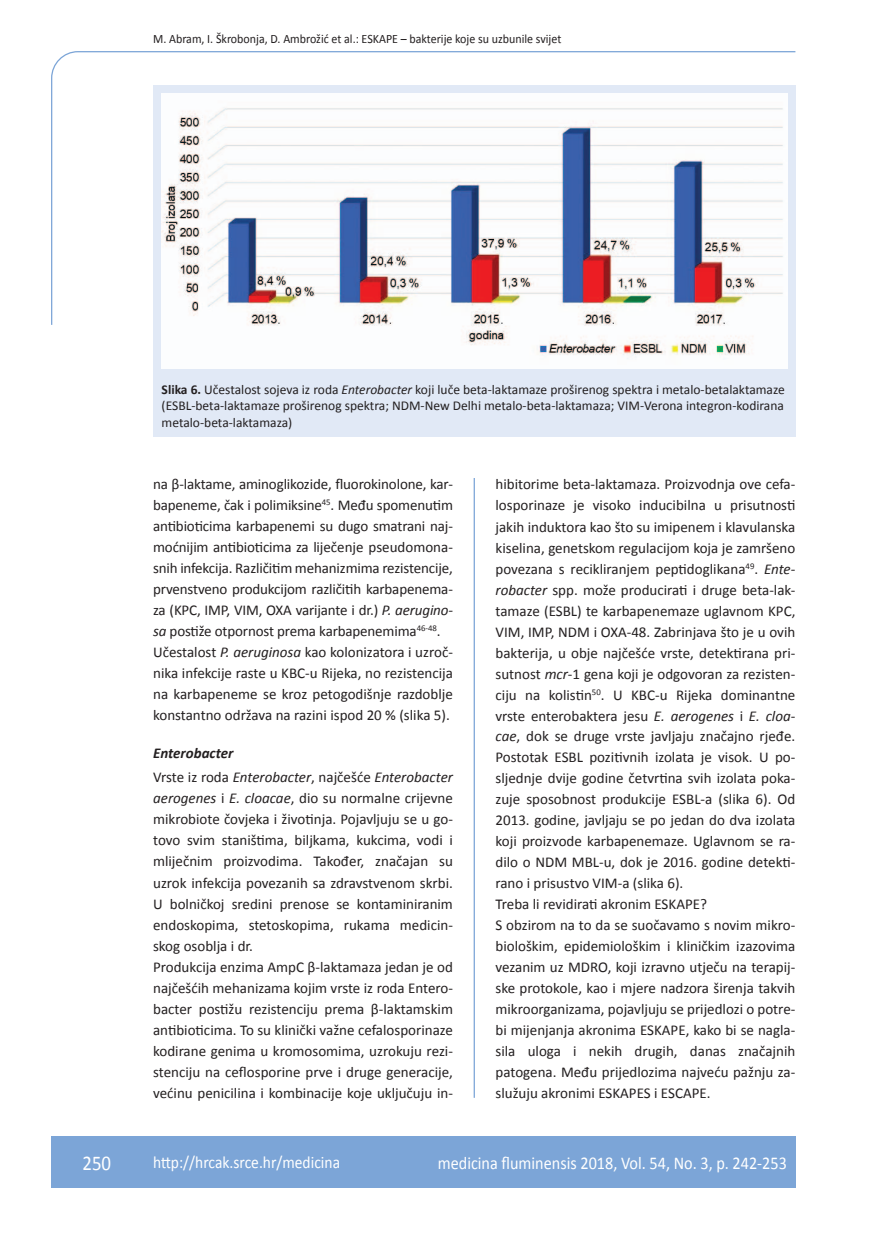
<style>
.page{position:relative;width:872px;height:1234px;background:#fff}
.page>*{position:absolute;margin:0;border:0;box-sizing:border-box;transform-origin:0 0}
.t1{font:21px "Calibri";color:#fff;scale:.9 1}
.t2{font:18px "Calibri";color:#fff;scale:.9 1}
.t3{font:17.25px "Calibri";color:#fff;scale:.9 1}
.t4{font:15px/21px "Calibri";color:#231f20}
.t5{font:italic 15px/23.9px "Calibri";color:#231f20}
.t6{font:13.5px/16.5px "Calibri";color:#231f20;text-align:justify}
.t7{font:12.75px "Calibri";color:#231f20;scale:.94 1}
.s1{font-weight:700}
.s2{font-style:italic}
.s3{font-style:normal}
</style>
<div class="page">
<svg style="left:51px;top:51px;width:745px;height:275px"></svg>
<hr style="left:473px;top:478px;width:2px;height:619px;background:#7ca5d7">
<div style="left:51px;top:1135px;width:744px;height:51px;background:#7ca5d7"></div>
<div style="left:153px;top:85px;width:642px;height:352px;background:#e1e9f6"></div>
<img style="left:162px;top:94px;width:626px;height:275px">
<p class="t7" style="left:153px;top:29px;width:436px">M. Abram, I. Škrobonja, D. Ambrožić et al.: ESKAPE – bakterije koje su uzbunile svijet</p>
<p class="t6" style="left:162px;top:380px;width:624px"><span class="s1">Slika 6.</span> Učestalost sojeva iz roda <span class="s2">Enterobacter</span> koji luče beta-laktamaze proširenog spektra i metalo-betalaktamaze (ESBL-beta-laktamaze proširenog spektra; NDM-New Delhi metalo-beta-laktamaza; VIM-Verona integron-kodirana metalo-beta-laktamaza)</p>
<p class="t4" style="left:153px;top:473px;width:301px">na β-laktame, aminoglikozide, fluorokinolone, kar&shy;bapeneme, čak i polimiksine<sup>45</sup>. Među spomenutim antibioticima karbapenemi su dugo smatrani naj&shy;moćnijim antibioticima za liječenje pseudomona&shy;snih infekcija. Različitim mehanizmima rezistencije, prvenstveno produkcijom različitih karbapenema&shy;za (KPC, IMP, VIM, OXA varijante i dr.) <span class="s2">P. aerugino&shy;sa</span> postiže otpornost prema karbapenemima<sup>46-48</sup>.<br>Učestalost <span class="s2">P. aeruginosa</span> kao kolonizatora i uzroč&shy;nika infekcije raste u KBC-u Rijeka, no rezistencija na karbapeneme se kroz petogodišnje razdoblje konstantno održava na razini ispod 20 % (slika 5).</p>
<p class="t5" style="left:153px;top:740px;width:301px"><span class="s1">Enterobacter<br></span><span class="s3">Vrste iz roda</span> Enterobacter<span class="s3">, najčešće</span> Enterobacter</p>
<p class="t4" style="left:153px;top:787px;width:301px"><span class="s2">aerogenes</span> i <span class="s2">E. cloacae</span>, dio su normalne crijevne mikrobiote čovjeka i životinja. Pojavljuju se u go&shy;tovo svim staništima, biljkama, kukcima, vodi i mliječnim proizvodima. Također, značajan su uzrok infekcija povezanih sa zdravstvenom skrbi.<br>U bolničkoj sredini prenose se kontaminiranim endoskopima, stetoskopima, rukama medicin&shy;skog osoblja i dr.<br>Produkcija enzima AmpC β-laktamaza jedan je od najčešćih mehanizama kojim vrste iz roda Entero&shy;bacter postižu rezistenciju prema β-laktamskim antibioticima. To su klinički važne cefalosporinaze kodirane genima u kromosomima, uzrokuju rezi&shy;stenciju na ceflosporine prve i druge generacije, većinu penicilina i kombinacije koje uključuju in-</p>
<p class="t4" style="left:495px;top:473px;width:301px">hibitorime beta-laktamaza. Proizvodnja ove cefa&shy;losporinaze je visoko inducibilna u prisutnosti jakih induktora kao što su imipenem i klavulanska kiselina, genetskom regulacijom koja je zamršeno povezana s recikliranjem peptidoglikana<sup>49</sup>. <span class="s2">Ente&shy;robacter</span> spp. može producirati i druge beta-lak&shy;tamaze (ESBL) te karbapenemaze uglavnom KPC, VIM, IMP, NDM i OXA-48. Zabrinjava što je u ovih bakterija, u obje najčešće vrste, detektirana pri&shy;sutnost <span class="s2">mcr</span>-1 gena koji je odgovoran za rezisten&shy;ciju na kolistin<sup>50</sup>. U KBC-u Rijeka dominantne vrste enterobaktera jesu <span class="s2">E. aerogenes</span> i <span class="s2">E. cloa&shy;cae</span>, dok se druge vrste javljaju značajno rjeđe.<br>Postotak ESBL pozitivnih izolata je visok. U po&shy;sljednje dvije godine četvrtina svih izolata poka&shy;zuje sposobnost produkcije ESBL-a (slika 6). Od 2013. godine, javljaju se po jedan do dva izolata koji proizvode karbapenemaze. Uglavnom se ra&shy;dilo o NDM MBL-u, dok je 2016. godine detekti&shy;rano i prisustvo VIM-a (slika 6).<br>Treba li revidirati akronim ESKAPE?<br>S obzirom na to da se suočavamo s novim mikro&shy;biološkim, epidemiološkim i kliničkim izazovima vezanim uz MDRO, koji izravno utječu na terapij&shy;ske protokole, kao i mjere nadzora širenja takvih mikroorganizama, pojavljuju se prijedlozi o potre&shy;bi mijenjanja akronima ESKAPE, kako bi se nagla&shy;sila uloga i nekih drugih, danas značajnih patogena. Među prijedlozima najveću pažnju za&shy;služuju akronimi ESKAPES i ESCAPE.</p>
<h1 class="t1" style="left:82px;top:1147px;width:33px">250</h1>
<p class="t3" style="left:153px;top:1149px;width:209px">http://hrcak.srce.hr/medicina</p>
<p class="t2" style="left:438px;top:1149px;width:389px">medicina fluminensis 2018, Vol. 54, No. 3, p. 242-253</p>
</div>
